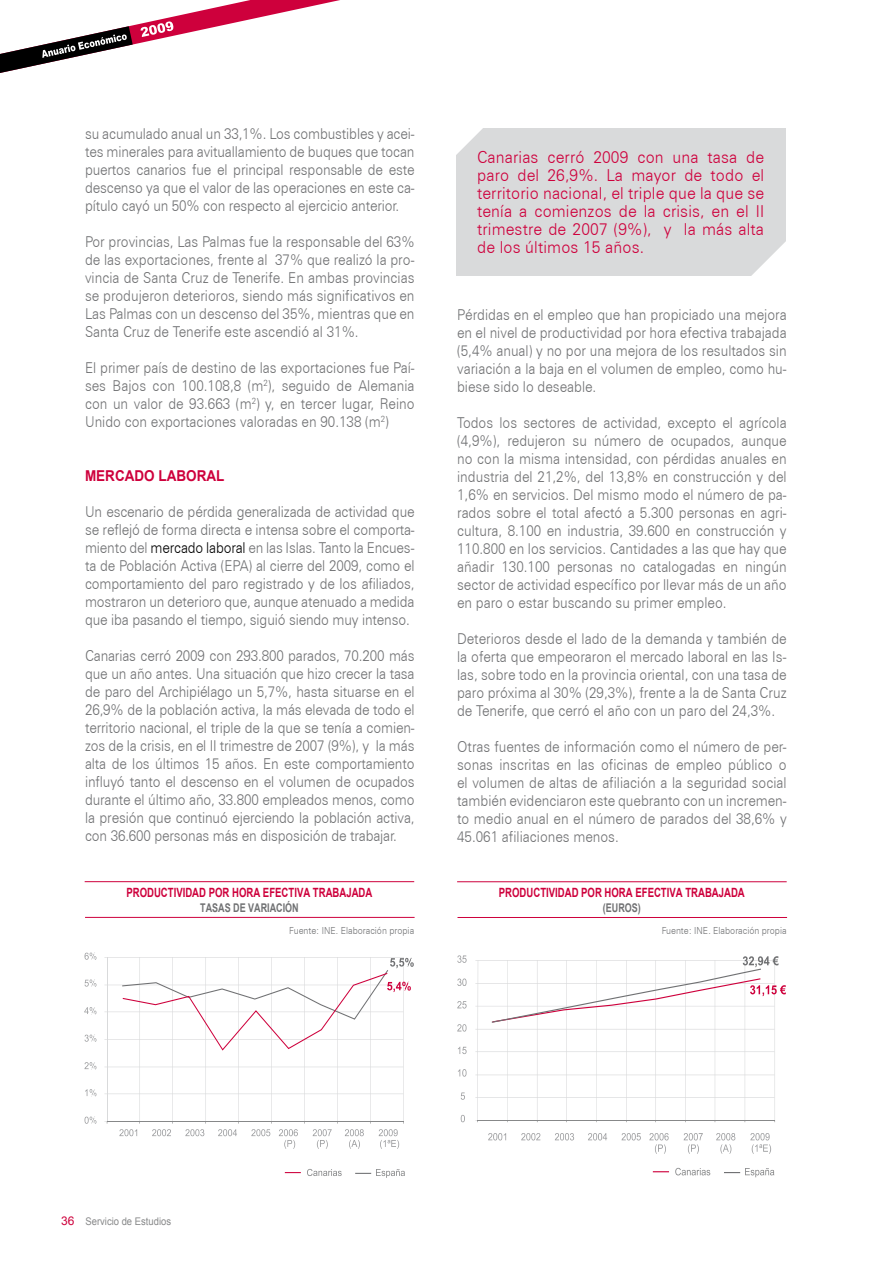
<style>
.page{position:relative;width:893px;height:1263px;background:#fff}
.page>*{position:absolute;margin:0;border:0;box-sizing:border-box;transform-origin:0 0}
.t1{font:300 16.5px/18px "Zurich BT";letter-spacing:.01em;color:#ce003c;text-align:justify;scale:.95 1}
.t2{font:300 15px/18px "Zurich BT";color:#707173;text-align:justify;scale:.9 1}
.t3{font:700 15px "Arial";color:#ce003c;scale:.9 1}
.t4{font:700 12.75px "Arial";color:#ce003c;scale:.75 1}
.t5{font:700 12px "Arial";color:#707173;scale:.75 1}
.t6{font:10.5px "Arial";color:#878889;scale:.9 1}
.t7{font:300 9.75px "Zurich BT";color:#707173;scale:.9 1}
.s1{color:#000}
.s2{font-size:12px;color:#ce003c}
</style>
<div class="page">
<svg style="left:0;top:0;width:340px;height:73px"></svg>
<hr style="left:107px;top:1093px;width:296px;height:1px;background:#d9dadb">
<hr style="left:107px;top:1067px;width:296px;height:1px;background:#d9dadb">
<hr style="left:107px;top:1039px;width:296px;height:1px;background:#d9dadb">
<hr style="left:107px;top:1011px;width:296px;height:1px;background:#d9dadb">
<hr style="left:107px;top:985px;width:296px;height:1px;background:#d9dadb">
<hr style="left:107px;top:957px;width:296px;height:1px;background:#d9dadb">
<hr style="left:403px;top:957px;width:1px;height:164px;background:#d9dadb">
<hr style="left:107px;top:957px;width:1px;height:164px;background:#d9dadb">
<hr style="left:107px;top:1121px;width:296px;height:1px;background:#878889">
<svg style="left:85px;top:1116px;width:11px;height:8px"></svg>
<svg style="left:85px;top:1089px;width:11px;height:7px"></svg>
<svg style="left:85px;top:1062px;width:11px;height:7px"></svg>
<svg style="left:85px;top:1034px;width:11px;height:8px"></svg>
<svg style="left:85px;top:1007px;width:11px;height:7px"></svg>
<svg style="left:85px;top:979px;width:11px;height:8px"></svg>
<svg style="left:85px;top:952px;width:11px;height:8px"></svg>
<svg style="left:389px;top:1129px;width:10px;height:20px"></svg>
<svg style="left:307px;top:1174px;width:35px;height:2px"></svg>
<svg style="left:376px;top:1169px;width:29px;height:9px"></svg>
<svg style="left:121px;top:984px;width:268px;height:190px"></svg>
<svg style="left:122px;top:958px;width:292px;height:93px"></svg>
<hr style="left:85px;top:881px;width:329px;height:1px;background:#ce003c">
<hr style="left:85px;top:917px;width:330px;height:1px;background:#ce003c">
<hr style="left:477px;top:1097px;width:297px;height:1px;background:#d9dadb">
<hr style="left:477px;top:1074px;width:297px;height:1px;background:#d9dadb">
<hr style="left:477px;top:1051px;width:297px;height:1px;background:#d9dadb">
<hr style="left:477px;top:1029px;width:297px;height:1px;background:#d9dadb">
<hr style="left:477px;top:1006px;width:297px;height:1px;background:#d9dadb">
<hr style="left:477px;top:983px;width:297px;height:1px;background:#d9dadb">
<hr style="left:477px;top:960px;width:297px;height:1px;background:#d9dadb">
<hr style="left:507px;top:960px;width:1px;height:160px;background:#d9dadb">
<hr style="left:537px;top:960px;width:1px;height:160px;background:#d9dadb">
<hr style="left:566px;top:960px;width:1px;height:160px;background:#d9dadb">
<hr style="left:596px;top:960px;width:1px;height:160px;background:#d9dadb">
<hr style="left:626px;top:960px;width:1px;height:160px;background:#d9dadb">
<hr style="left:655px;top:960px;width:1px;height:160px;background:#d9dadb">
<hr style="left:685px;top:960px;width:1px;height:160px;background:#d9dadb">
<hr style="left:715px;top:960px;width:1px;height:160px;background:#d9dadb">
<hr style="left:745px;top:960px;width:1px;height:160px;background:#d9dadb">
<hr style="left:774px;top:960px;width:1px;height:160px;background:#d9dadb">
<hr style="left:477px;top:1120px;width:297px;height:1px;background:#878889">
<svg style="left:475px;top:960px;width:3px;height:162px"></svg>
<svg style="left:461px;top:1115px;width:4px;height:7px"></svg>
<svg style="left:461px;top:1092px;width:4px;height:8px"></svg>
<svg style="left:458px;top:1069px;width:8px;height:8px"></svg>
<svg style="left:458px;top:1047px;width:9px;height:7px"></svg>
<svg style="left:457px;top:1024px;width:9px;height:7px"></svg>
<svg style="left:457px;top:1001px;width:10px;height:7px"></svg>
<svg style="left:457px;top:978px;width:9px;height:8px"></svg>
<svg style="left:457px;top:955px;width:10px;height:8px"></svg>
<svg style="left:675px;top:1168px;width:35px;height:7px"></svg>
<svg style="left:653px;top:1171px;width:16px;height:1px"></svg>
<svg style="left:724px;top:1168px;width:50px;height:9px"></svg>
<svg style="left:488px;top:1133px;width:18px;height:7px"></svg>
<svg style="left:521px;top:1133px;width:19px;height:7px"></svg>
<svg style="left:555px;top:1133px;width:19px;height:7px"></svg>
<svg style="left:588px;top:1133px;width:19px;height:7px"></svg>
<svg style="left:621px;top:1133px;width:20px;height:7px"></svg>
<svg style="left:649px;top:1133px;width:20px;height:21px"></svg>
<svg style="left:684px;top:1133px;width:19px;height:21px"></svg>
<svg style="left:716px;top:1133px;width:19px;height:21px"></svg>
<svg style="left:750px;top:1133px;width:21px;height:21px"></svg>
<svg style="left:491px;top:956px;width:294px;height:67px"></svg>
<hr style="left:457px;top:881px;width:330px;height:1px;background:#ce003c">
<hr style="left:457px;top:917px;width:330px;height:1px;background:#ce003c">
<div style="left:456px;top:128px;width:329px;height:147px;background:#d9dadb"></div>
<svg style="left:456px;top:128px;width:27px;height:27px"></svg>
<svg style="left:750px;top:240px;width:36px;height:36px"></svg>
<p class="t2" style="left:85px;top:125px;width:368px">su acumulado anual un 33,1%. Los combustibles y acei&shy;tes minerales para avituallamiento de buques que tocan puertos canarios fue el principal responsable de este descenso ya que el valor de las operaciones en este ca&shy;pítulo cayó un 50% con respecto al ejercicio anterior.</p>
<p class="t2" style="left:85px;top:233px;width:368px">Por provincias, Las Palmas fue la responsable del 63% de las exportaciones, frente al 37% que realizó la pro&shy;vincia de Santa Cruz de Tenerife. En ambas provincias se produjeron deterioros, siendo más significativos en Las Palmas con un descenso del 35%, mientras que en Santa Cruz de Tenerife este ascendió al 31%.</p>
<p class="t2" style="left:85px;top:359px;width:368px">El primer país de destino de las exportaciones fue Paí&shy;ses Bajos con 100.108,8 (m<sup>2</sup>), seguido de Alemania con un valor de 93.663 (m<sup>2</sup>) y, en tercer lugar, Reino Unido con exportaciones valoradas en 90.138 (m<sup>2</sup>)</p>
<p class="t3" style="left:85px;top:466px;width:156px">MERCADO LABORAL</p>
<p class="t2" style="left:85px;top:503px;width:368px">Un escenario de pérdida generalizada de actividad que se reflejó de forma directa e intensa sobre el comporta&shy;miento del <span class="s1">mercado laboral</span> en las Islas. Tanto la Encues&shy;ta de Población Activa (EPA) al cierre del 2009, como el comportamiento del paro registrado y de los afiliados, mostraron un deterioro que, aunque atenuado a medida que iba pasando el tiempo, siguió siendo muy intenso.</p>
<p class="t2" style="left:85px;top:647px;width:368px">Canarias cerró 2009 con 293.800 parados, 70.200 más que un año antes. Una situación que hizo crecer la tasa de paro del Archipiélago un 5,7%, hasta situarse en el 26,9% de la población activa, la más elevada de todo el territorio nacional, el triple de la que se tenía a comien&shy;zos de la crisis, en el II trimestre de 2007 (9%), y la más alta de los últimos 15 años. En este comportamiento influyó tanto el descenso en el volumen de ocupados durante el último año, 33.800 empleados menos, como la presión que continuó ejerciendo la población activa, con 36.600 personas más en disposición de trabajar.</p>
<p class="t4" style="left:126px;top:884px;width:18px">PRODUCTIVIDAD</p>
<p class="t4" style="left:209px;top:884px;width:10px">POR</p>
<p class="t4" style="left:232px;top:884px;width:11px">HORA</p>
<p class="t4" style="left:263px;top:884px;width:9px">EFECTIVA</p>
<p class="t4" style="left:313px;top:884px;width:10px">TRABA</p>
<p class="t4" style="left:346px;top:884px;width:18px">JADA</p>
<p class="t5" style="left:200px;top:899px;width:73px">TASAS DE VARIACIÓN</p>
<p class="t7" style="left:289px;top:924px;width:140px">Fuente: INE. Elaboración propia</p>
<p class="t1" style="left:477px;top:148px;width:304px">Canarias cerró 2009 con una tasa de paro del 26,9%. La mayor de todo el territorio nacional, el triple que la que se tenía a comienzos de la crisis, en el II trimestre de 2007 (9%), y la más alta de los últimos 15 años.</p>
<p class="t2" style="left:457px;top:305px;width:368px">Pérdidas en el empleo que han propiciado una mejora en el nivel de productividad por hora efectiva trabajada (5,4% anual) y no por una mejora de los resultados sin variación a la baja en el volumen de empleo, como hu&shy;biese sido lo deseable.</p>
<p class="t2" style="left:457px;top:413px;width:368px">Todos los sectores de actividad, excepto el agrícola (4,9%), redujeron su número de ocupados, aunque no con la misma intensidad, con pérdidas anuales en industria del 21,2%, del 13,8% en construcción y del 1,6% en servicios. Del mismo modo el número de pa&shy;rados sobre el total afectó a 5.300 personas en agri&shy;cultura, 8.100 en industria, 39.600 en construcción y 110.800 en los servicios. Cantidades a las que hay que añadir 130.100 personas no catalogadas en ningún sector de actividad específico por llevar más de un año en paro o estar buscando su primer empleo.</p>
<p class="t2" style="left:457px;top:629px;width:368px">Deterioros desde el lado de la demanda y también de la oferta que empeoraron el mercado laboral en las Is&shy;las, sobre todo en la provincia oriental, con una tasa de paro próxima al 30% (29,3%), frente a la de Santa Cruz de Tenerife, que cerró el año con un paro del 24,3%.</p>
<p class="t2" style="left:457px;top:737px;width:368px">Otras fuentes de información como el número de per&shy;sonas inscritas en las oficinas de empleo público o el volumen de altas de afiliación a la seguridad social también evidenciaron este quebranto con un incremen&shy;to medio anual en el número de parados del 38,6% y 45.061 afiliaciones menos.</p>
<p class="t4" style="left:499px;top:884px;width:18px">PRODUCTIVIDAD</p>
<p class="t4" style="left:581px;top:884px;width:10px">POR</p>
<p class="t4" style="left:605px;top:884px;width:11px">HORA</p>
<p class="t4" style="left:635px;top:884px;width:9px">EFECTIVA</p>
<p class="t4" style="left:685px;top:884px;width:10px">TRABA</p>
<p class="t4" style="left:719px;top:884px;width:18px">JADA</p>
<p class="t5" style="left:603px;top:899px;width:52px">(EUROS)</p>
<p class="t7" style="left:662px;top:924px;width:140px">Fuente: INE. Elaboración propia</p>
<p class="t6" style="left:61px;top:1214px;width:124px"><span class="s2">36</span> Servicio de Estudios</p>
</div>
